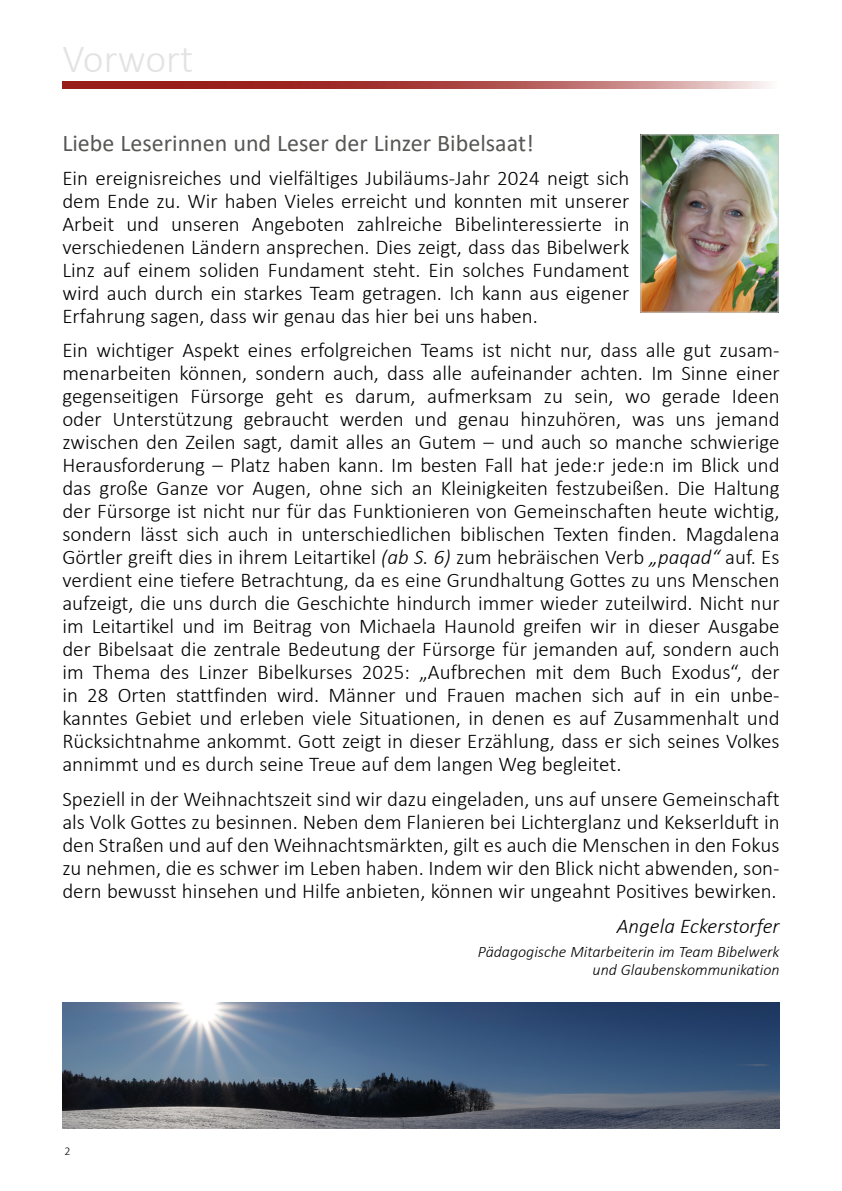
<style>
.page{position:relative;width:842px;height:1191px;background:#fff}
.page>*{position:absolute;margin:0;border:0;box-sizing:border-box;transform-origin:0 0}
.t1{font:300 40px "Calibri";color:#e3e3e3}
.t2{font:24px "Calibri";color:#575756}
.t3{font:300 21px/23px "Calibri";color:#000;text-align:justify}
.t4{font:italic 300 21px "Calibri";color:#000}
.t5{font:italic 300 16px/18px "Calibri";color:#000;text-align:right}
.t6{font:300 12px "Calibri";color:#000}
.s1{font-style:italic}
</style>
<div class="page">
<svg style="left:62px;top:82px;width:707px;height:7px;background:#b05351"></svg>
<img style="left:643px;top:137px;width:133px;height:173px">
<div style="left:641px;top:135px;width:137px;height:177px;border:1px solid #c8c8c8"></div>
<img style="left:62px;top:1002px;width:718px;height:126px">
<h1 class="t1" style="left:62px;top:34px;width:132px">Vorwort</h1>
<p class="t2" style="left:62px;top:126px;width:473px">Liebe Leserinnen und Leser der Linzer Bibelsaat!</p>
<p class="t3" style="left:62px;top:166px;width:569px">Ein ereignisreiches und vielfältiges Jubiläums-Jahr 2024 neigt sich dem Ende zu. Wir haben Vieles erreicht und konnten mit unserer Arbeit und unseren Angeboten zahlreiche Bibelinteressierte in verschiedenen Ländern ansprechen. Dies zeigt, dass das Bibelwerk Linz auf einem soliden Fundament steht. Ein solches Fundament wird auch durch ein starkes Team getragen. Ich kann aus eigener Erfahrung sagen, dass wir genau das hier bei uns haben.</p>
<p class="t3" style="left:62px;top:339px;width:719px">Ein wichtiger Aspekt eines erfolgreichen Teams ist nicht nur, dass alle gut zusam&shy;menarbeiten können, sondern auch, dass alle aufeinander achten. Im Sinne einer gegenseitigen Fürsorge geht es darum, aufmerksam zu sein, wo gerade Ideen oder Unterstützung gebraucht werden und genau hinzuhören, was uns jemand zwischen den Zeilen sagt, damit alles an Gutem – und auch so manche schwierige Herausforderung – Platz haben kann. Im besten Fall hat jede:r jede:n im Blick und das große Ganze vor Augen, ohne sich an Kleinigkeiten festzubeißen. Die Haltung der Fürsorge ist nicht nur für das Funktionieren von Gemeinschaften heute wichtig, sondern lässt sich auch in unterschiedlichen biblischen Texten finden. Magdalena Görtler greift dies in ihrem Leitartikel <span class="s1">(ab S. 6)</span> zum hebräischen Verb <span class="s1">„paqad“</span> auf. Es verdient eine tiefere Betrachtung, da es eine Grundhaltung Gottes zu uns Menschen aufzeigt, die uns durch die Geschichte hindurch immer wieder zuteilwird. Nicht nur im Leitartikel und im Beitrag von Michaela Haunold greifen wir in dieser Ausgabe der Bibelsaat die zentrale Bedeutung der Fürsorge für jemanden auf, sondern auch im Thema des Linzer Bibelkurses 2025: „Aufbrechen mit dem Buch Exodus“, der in 28 Orten stattfinden wird. Männer und Frauen machen sich auf in ein unbe&shy;kanntes Gebiet und erleben viele Situationen, in denen es auf Zusammenhalt und Rücksichtnahme ankommt. Gott zeigt in dieser Erzählung, dass er sich seines Volkes annimmt und es durch seine Treue auf dem langen Weg begleitet.</p>
<p class="t3" style="left:62px;top:787px;width:719px">Speziell in der Weihnachtszeit sind wir dazu eingeladen, uns auf unsere Gemeinschaft als Volk Gottes zu besinnen. Neben dem Flanieren bei Lichterglanz und Kekserlduft in den Straßen und auf den Weihnachtsmärkten, gilt es auch die Menschen in den Fokus zu nehmen, die es schwer im Leben haben. Indem wir den Blick nicht abwenden, son&shy;dern bewusst hinsehen und Hilfe anbieten, können wir ungeahnt Positives bewirken.</p>
<p class="t4" style="left:617px;top:913px;width:164px">Angela Eckerstorfer</p>
<p class="t5" style="left:478px;top:942px;width:303px">Pädagogische Mitarbeiterin im Team Bibelwerk und Glaubenskommunikation</p>
<p class="t6" style="left:64px;top:1143px;width:8px">2</p>
</div>
